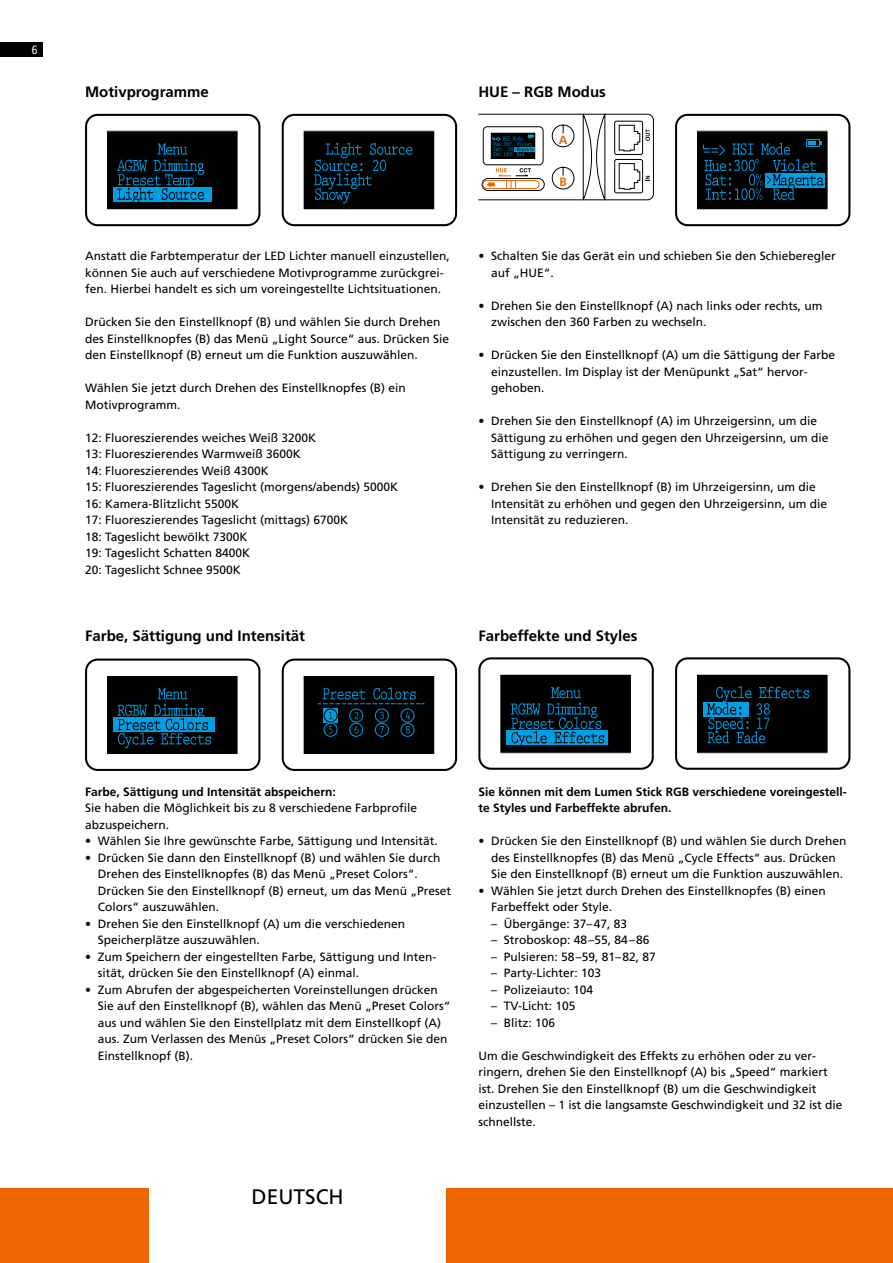
<style>
.page{position:relative;width:893px;height:1263px;background:#fff}
.page>*{position:absolute;margin:0;border:0;box-sizing:border-box;transform-origin:0 0}
.t1{font:21px "Frutiger LT";color:#000}
.t2{font:700 15px "Frutiger LT";color:#000}
.t3{font:12px/16.5px "Frutiger LT";color:#000}
.t4{font:700 12px/16.5px "Frutiger LT";color:#000}
.t5{font:700 12px "Frutiger LT";color:#ec6500}
.t6{font:condensed 12px "Frutiger LT";color:#fff}
</style>
<div class="page">
<div style="left:0;top:1188px;width:149px;height:75px;background:#ec6500"></div>
<div style="left:446px;top:1188px;width:447px;height:75px;background:#ec6500"></div>
<div style="left:0;top:43px;width:43px;height:14px;background:#000"></div>
<div style="left:282px;top:659px;width:175px;height:112px;border:2px solid #000;border-radius:12px"></div>
<div style="left:303px;top:675px;width:132px;height:79px;background:#000"></div>
<div style="left:303px;top:675px;width:132px;height:80px;border:1px solid #fff"></div>
<svg style="left:318px;top:687px;width:107px;height:50px"></svg>
<div style="left:85px;top:659px;width:175px;height:112px;border:2px solid #000;border-radius:12px"></div>
<div style="left:106px;top:675px;width:132px;height:79px;background:#000"></div>
<div style="left:106px;top:675px;width:133px;height:80px;border:1px solid #fff"></div>
<div style="left:113px;top:717px;width:102px;height:15px;background:#009ee3"></div>
<svg style="left:118px;top:688px;width:93px;height:60px"></svg>
<div style="left:675px;top:657px;width:175px;height:113px;border:2px solid #000;border-radius:12px"></div>
<div style="left:696px;top:674px;width:132px;height:79px;background:#000"></div>
<div style="left:696px;top:674px;width:133px;height:80px;border:1px solid #fff"></div>
<div style="left:703px;top:702px;width:46px;height:15px;background:#009ee3"></div>
<svg style="left:707px;top:686px;width:102px;height:57px"></svg>
<div style="left:478px;top:657px;width:176px;height:113px;border:2px solid #000;border-radius:12px"></div>
<div style="left:500px;top:674px;width:131px;height:79px;background:#000"></div>
<div style="left:499px;top:674px;width:133px;height:80px;border:1px solid #fff"></div>
<div style="left:507px;top:730px;width:101px;height:15px;background:#009ee3"></div>
<svg style="left:511px;top:687px;width:93px;height:58px"></svg>
<div style="left:282px;top:114px;width:175px;height:112px;border:2px solid #000;border-radius:12px"></div>
<div style="left:303px;top:131px;width:132px;height:79px;background:#000"></div>
<div style="left:303px;top:130px;width:132px;height:80px;border:1px solid #fff"></div>
<svg style="left:314px;top:142px;width:99px;height:61px"></svg>
<div style="left:675px;top:114px;width:175px;height:112px;border:2px solid #000;border-radius:12px"></div>
<div style="left:696px;top:131px;width:132px;height:79px;background:#000"></div>
<div style="left:696px;top:130px;width:133px;height:80px;border:1px solid #fff"></div>
<div style="left:806px;top:139px;width:14px;height:8px;border:1px solid #009ee3"></div>
<svg style="left:703px;top:141px;width:121px;height:59px"></svg>
<svg style="left:478px;top:113px;width:176px;height:88px"></svg>
<div style="left:85px;top:114px;width:175px;height:112px;border:2px solid #000;border-radius:12px"></div>
<div style="left:106px;top:131px;width:132px;height:79px;background:#000"></div>
<div style="left:106px;top:130px;width:133px;height:80px;border:1px solid #fff"></div>
<div style="left:113px;top:187px;width:98px;height:14px;background:#009ee3"></div>
<svg style="left:117px;top:143px;width:87px;height:59px"></svg>
<p class="t6" style="left:32px;top:43px;width:7px">6</p>
<p class="t2" style="left:85px;top:83px;width:125px">Motivprogramme</p>
<p class="t2" style="left:478px;top:83px;width:129px">HUE – RGB Modus</p>
<p class="t5" style="left:559px;top:133px;width:10px">A</p>
<p class="t5" style="left:560px;top:175px;width:9px">B</p>
<p class="t3" style="left:85px;top:248px;width:366px">Anstatt die Farbtemperatur der LED Lichter manuell einzustellen, können Sie auch auf verschiedene Motivprogramme zurückgrei&shy;fen. Hierbei handelt es sich um voreingestellte Lichtsituationen.</p>
<p class="t3" style="left:85px;top:314px;width:366px">Drücken Sie den Einstellknopf (B) und wählen Sie durch Drehen des Einstellknopfes (B) das Menü „Light Source“ aus. Drücken Sie den Einstellknopf (B) erneut um die Funktion auszuwählen.</p>
<p class="t3" style="left:85px;top:380px;width:322px">Wählen Sie jetzt durch Drehen des Einstellknopfes (B) ein<br>Motivprogramm.</p>
<p class="t3" style="left:85px;top:429px;width:315px">12: Fluoreszierendes weiches Weiß 3200K<br>13: Fluoreszierendes Warmweiß 3600K<br>14: Fluoreszierendes Weiß 4300K<br>15: Fluoreszierendes Tageslicht (morgens/abends) 5000K 16: Kamera-Blitzlicht 5500K<br>17: Fluoreszierendes Tageslicht (mittags) 6700K<br>18: Tageslicht bewölkt 7300K<br>19: Tageslicht Schatten 8400K<br>20: Tageslicht Schnee 9500K</p>
<p class="t3" style="left:491px;top:248px;width:346px;text-indent:-13px">• Schalten Sie das Gerät ein und schieben Sie den Schieberegler auf „HUE“.</p>
<p class="t3" style="left:491px;top:297px;width:333px;text-indent:-13px">• Drehen Sie den Einstellknopf (A) nach links oder rechts, um zwischen den 360 Farben zu wechseln.</p>
<p class="t3" style="left:491px;top:347px;width:346px;text-indent:-13px">• Drücken Sie den Einstellknopf (A) um die Sättigung der Farbe einzustellen. Im Display ist der Menüpunkt „Sat“ hervor&shy;gehoben.</p>
<p class="t3" style="left:491px;top:413px;width:339px;text-indent:-13px">• Drehen Sie den Einstellknopf (A) im Uhrzeigersinn, um die<br>Sättigung zu erhöhen und gegen den Uhrzeigersinn, um die<br>Sättigung zu verringern.</p>
<p class="t3" style="left:491px;top:479px;width:338px;text-indent:-13px">• Drehen Sie den Einstellknopf (B) im Uhrzeigersinn, um die<br>Intensität zu erhöhen und gegen den Uhrzeigersinn, um die<br>Intensität zu reduzieren.</p>
<p class="t2" style="left:85px;top:627px;width:222px">Farbe, Sättigung und Intensität</p>
<p class="t2" style="left:478px;top:627px;width:160px">Farbeffekte und Styles</p>
<p class="t4" style="left:85px;top:783px;width:252px">Farbe, Sättigung und Intensität abspeichern:</p>
<p class="t3" style="left:85px;top:800px;width:334px">Sie haben die Möglichkeit bis zu 8 verschiedene Farbprofile abzuspeichern.</p>
<p class="t3" style="left:85px;top:833px;width:354px">• Wählen Sie Ihre gewünschte Farbe, Sättigung und Intensität.</p>
<p class="t3" style="left:98px;top:849px;width:355px;text-indent:-13px">• Drücken Sie dann den Einstellknopf (B) und wählen Sie durch Drehen des Einstellknopfes (B) das Menü „Preset Colors“.<br>Drücken Sie den Einstellknopf (B) erneut, um das Menü „Preset Colors“ auszuwählen.</p>
<p class="t3" style="left:98px;top:915px;width:309px;text-indent:-13px">• Drehen Sie den Einstellknopf (A) um die verschiedenen<br>Speicherplätze auszuwählen.</p>
<p class="t3" style="left:98px;top:948px;width:339px;text-indent:-13px">• Zum Speichern der eingestellten Farbe, Sättigung und Inten&shy;sität, drücken Sie den Einstellknopf (A) einmal.</p>
<p class="t3" style="left:98px;top:981px;width:354px;text-indent:-13px">• Zum Abrufen der abgespeicherten Voreinstellungen drücken Sie auf den Einstellknopf (B), wählen das Menü „Preset Colors“ aus und wählen Sie den Einstellplatz mit dem Einstellkopf (A) aus. Zum Verlassen des Menüs „Preset Colors“ drücken Sie den Einstellknopf (B).</p>
<h1 class="t1" style="left:252px;top:1185px;width:94px">DEUTSCH</h1>
<p class="t4" style="left:478px;top:783px;width:370px">Sie können mit dem Lumen Stick RGB verschiedene voreingestell&shy;te Styles und Farbeffekte abrufen.</p>
<p class="t3" style="left:491px;top:833px;width:357px;text-indent:-13px">• Drücken Sie den Einstellknopf (B) und wählen Sie durch Drehen des Einstellknopfes (B) das Menü „Cycle Effects“ aus. Drücken<br>Sie den Einstellknopf (B) erneut um die Funktion auszuwählen.</p>
<p class="t3" style="left:491px;top:882px;width:336px;text-indent:-13px">• Wählen Sie jetzt durch Drehen des Einstellknopfes (B) einen<br>Farbeffekt oder Style.</p>
<p class="t3" style="left:491px;top:915px;width:138px">– Übergänge: 37–47, 83</p>
<p class="t3" style="left:491px;top:932px;width:160px">– Stroboskop: 48–55, 84–86</p>
<p class="t3" style="left:491px;top:948px;width:166px">– Pulsieren: 58–59, 81–82, 87</p>
<p class="t3" style="left:491px;top:965px;width:112px">– Party-Lichter: 103</p>
<p class="t3" style="left:491px;top:981px;width:104px">– Polizeiauto: 104</p>
<p class="t3" style="left:491px;top:998px;width:86px">– TV-Licht: 105</p>
<p class="t3" style="left:491px;top:1014px;width:66px">– Blitz: 106</p>
<p class="t3" style="left:478px;top:1047px;width:366px">Um die Geschwindigkeit des Effekts zu erhöhen oder zu ver&shy;ringern, drehen Sie den Einstellknopf (A) bis „Speed“ markiert ist. Drehen Sie den Einstellknopf (B) um die Geschwindigkeit einzustellen – 1 ist die langsamste Geschwindigkeit und 32 ist die schnellste.</p>
</div>
